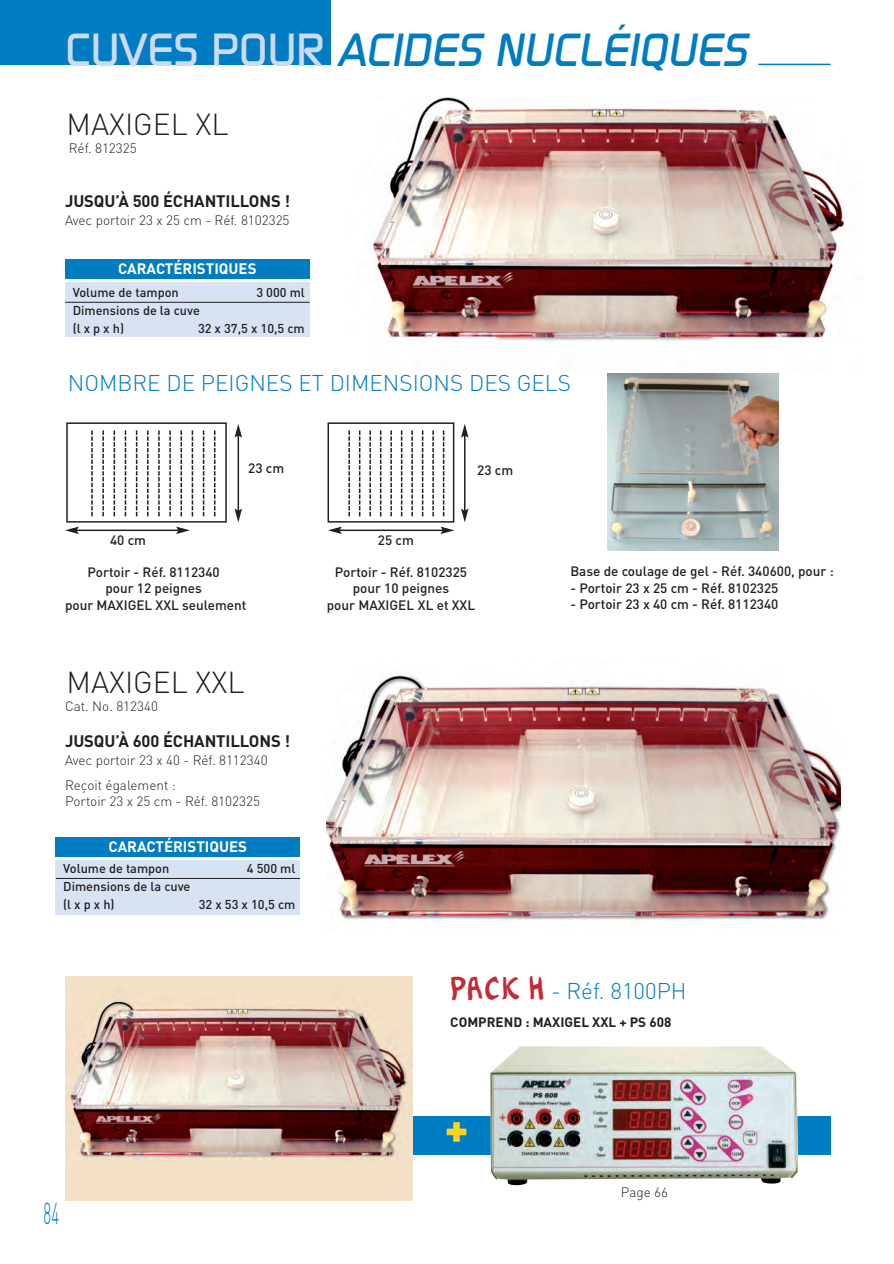
<style>
.page{position:relative;width:894px;height:1264px;background:#fff}
.page>*{position:absolute;margin:0;border:0;box-sizing:border-box;transform-origin:0 0}
.t1{font:italic 500 45px "Digital";color:#007cc2}
.t2{font:900 42.6px "DIN";color:#fed41d}
.t3{font:300 30px "DIN";color:#231f20}
.t4{font:300 30px "DIN";color:#007cc2;scale:.5 1}
.t5{font:300 22.5px "DIN";color:#007cc2}
.t6{font:700 16.5px "DIN";letter-spacing:-.005em;color:#231f20}
.t7{font:700 15px "DIN";color:#fff}
.t8{font:500 13.5px "DIN";color:#231f20}
.t9{font:300 13.5px/25px "DIN";color:#231f20}
.t10{font:700 13.5px "DIN";color:#231f20}
.t11{font:500 12.75px/18px "DIN";color:#231f20}
.s1{font-style:normal;color:#ccdbef}
.s2{font-family:"Le Petit Trottin";font-weight:400;font-size:33px;color:#bf2b37}
</style>
<div class="page">
<div style="left:0;top:0;width:330px;height:65px;background:#007cc2"></div>
<hr style="left:758px;top:64px;width:72px;height:1px;background:#007cc2">
<img style="left:326px;top:674px;width:515px;height:246px">
<div style="left:410px;top:1116px;width:420px;height:38px;background:#007cc2"></div>
<img style="left:65px;top:976px;width:348px;height:224px">
<img style="left:490px;top:1046px;width:308px;height:139px">
<img style="left:373px;top:97px;width:471px;height:244px">
<img style="left:607px;top:373px;width:172px;height:178px">
<div style="left:66px;top:422px;width:161px;height:100px;border:2px solid #231f20"></div>
<hr style="left:76px;top:529px;width:103px;height:2px;background:#231f20">
<svg style="left:65px;top:526px;width:14px;height:8px"></svg>
<svg style="left:176px;top:526px;width:14px;height:8px"></svg>
<hr style="left:237px;top:435px;width:2px;height:76px;background:#231f20">
<svg style="left:234px;top:424px;width:8px;height:14px"></svg>
<svg style="left:234px;top:508px;width:8px;height:14px"></svg>
<svg style="left:214px;top:430px;width:1px;height:86px"></svg>
<svg style="left:203px;top:430px;width:1px;height:86px"></svg>
<svg style="left:192px;top:430px;width:1px;height:86px"></svg>
<svg style="left:180px;top:430px;width:2px;height:86px"></svg>
<svg style="left:169px;top:430px;width:2px;height:86px"></svg>
<svg style="left:158px;top:430px;width:2px;height:86px"></svg>
<svg style="left:147px;top:430px;width:1px;height:86px"></svg>
<svg style="left:136px;top:430px;width:1px;height:86px"></svg>
<svg style="left:125px;top:430px;width:1px;height:86px"></svg>
<svg style="left:114px;top:430px;width:1px;height:86px"></svg>
<svg style="left:102px;top:430px;width:2px;height:86px"></svg>
<svg style="left:91px;top:430px;width:2px;height:86px"></svg>
<hr style="left:464px;top:435px;width:1px;height:76px;background:#231f20">
<svg style="left:461px;top:424px;width:7px;height:14px"></svg>
<svg style="left:461px;top:508px;width:7px;height:14px"></svg>
<div style="left:327px;top:422px;width:127px;height:100px;border:2px solid #231f20"></div>
<hr style="left:339px;top:529px;width:104px;height:2px;background:#231f20">
<svg style="left:328px;top:526px;width:14px;height:8px"></svg>
<svg style="left:440px;top:526px;width:14px;height:8px"></svg>
<svg style="left:443px;top:430px;width:1px;height:86px"></svg>
<svg style="left:432px;top:430px;width:2px;height:86px"></svg>
<svg style="left:422px;top:430px;width:1px;height:86px"></svg>
<svg style="left:411px;top:430px;width:2px;height:86px"></svg>
<svg style="left:401px;top:430px;width:1px;height:86px"></svg>
<svg style="left:390px;top:430px;width:2px;height:86px"></svg>
<svg style="left:380px;top:430px;width:1px;height:86px"></svg>
<svg style="left:369px;top:430px;width:2px;height:86px"></svg>
<svg style="left:359px;top:430px;width:1px;height:86px"></svg>
<svg style="left:348px;top:430px;width:2px;height:86px"></svg>
<div style="left:65px;top:282px;width:244px;height:55px;background:#d7e3f3"></div>
<hr style="left:65px;top:302px;width:244px;height:1px;background:#231f20">
<div style="left:65px;top:260px;width:244px;height:19px;background:#007cc2"></div>
<div style="left:56px;top:860px;width:244px;height:55px;background:#d7e3f3"></div>
<hr style="left:56px;top:878px;width:244px;height:1px;background:#231f20">
<div style="left:56px;top:838px;width:244px;height:19px;background:#007cc2"></div>
<h1 class="t1" style="left:65px;top:24px;width:683px"><span class="s1">CUVES POUR</span> ACIDES NUCLÉIQUES</h1>
<h3 class="t3" style="left:66px;top:107px;width:164px">MAXIGEL XL</h3>
<p class="t9" style="left:69px;top:136px;width:69px">Réf. 812325</p>
<p class="t6" style="left:65px;top:191px;width:227px">JUSQU’À 500 ÉCHANTILLONS !</p>
<p class="t9" style="left:65px;top:208px;width:226px">Avec portoir 23 x 25 cm - Réf. 8102325</p>
<p class="t7" style="left:118px;top:260px;width:140px">CARACTÉRISTIQUES</p>
<p class="t11" style="left:73px;top:283px;width:108px">Volume de tampon</p>
<p class="t11" style="left:256px;top:283px;width:50px">3 000 ml</p>
<p class="t11" style="left:73px;top:301px;width:129px">Dimensions de la cuve (l x p x h)</p>
<p class="t11" style="left:198px;top:319px;width:108px">32 x 37,5 x 10,5 cm</p>
<h3 class="t5" style="left:68px;top:370px;width:505px">NOMBRE DE PEIGNES ET DIMENSIONS DES GELS</h3>
<p class="t8" style="left:110px;top:532px;width:38px">40 cm</p>
<p class="t8" style="left:248px;top:461px;width:38px">23 cm</p>
<p class="t8" style="left:477px;top:462px;width:38px">23 cm</p>
<p class="t8" style="left:378px;top:532px;width:38px">25 cm</p>
<p class="t8" style="left:88px;top:564px;width:134px">Portoir - Réf. 8112340</p>
<p class="t8" style="left:335px;top:564px;width:134px">Portoir - Réf. 8102325</p>
<p class="t8" style="left:105px;top:581px;width:98px">pour 12 peignes</p>
<p class="t8" style="left:353px;top:581px;width:98px">pour 10 peignes</p>
<p class="t8" style="left:65px;top:597px;width:183px">pour MAXIGEL XXL seulement</p>
<p class="t8" style="left:327px;top:597px;width:150px">pour MAXIGEL XL et XXL</p>
<h3 class="t3" style="left:66px;top:665px;width:180px">MAXIGEL XXL</h3>
<p class="t9" style="left:65px;top:694px;width:94px">Cat. No. 812340</p>
<p class="t6" style="left:65px;top:731px;width:227px">JUSQU’À 600 ÉCHANTILLONS !</p>
<p class="t9" style="left:65px;top:748px;width:204px">Avec portoir 23 x 40 - Réf. 8112340<br>Reçoit également :</p>
<p class="t9" style="left:65px;top:789px;width:196px">Portoir 23 x 25 cm - Réf. 8102325</p>
<p class="t7" style="left:109px;top:838px;width:140px">CARACTÉRISTIQUES</p>
<p class="t11" style="left:63px;top:859px;width:108px">Volume de tampon</p>
<p class="t11" style="left:247px;top:859px;width:50px">4 500 ml</p>
<p class="t11" style="left:63px;top:877px;width:129px">Dimensions de la cuve (l x p x h)</p>
<p class="t11" style="left:199px;top:895px;width:98px">32 x 53 x 10,5 cm</p>
<p class="t8" style="left:570px;top:564px;width:265px">Base de coulage de gel - Réf. 340600, pour :</p>
<p class="t8" style="left:570px;top:580px;width:210px">- Portoir 23 x 25 cm - Réf. 8102325</p>
<p class="t8" style="left:570px;top:597px;width:210px">- Portoir 23 x 40 cm - Réf. 8112340</p>
<h3 class="t5" style="left:449px;top:978px;width:239px"><span class="s2">PACK H</span> - Réf. 8100PH</h3>
<p class="t10" style="left:450px;top:1014px;width:222px">COMPREND : MAXIGEL XXL + PS 608</p>
<h3 class="t4" style="left:44px;top:1195px;width:32px">84</h3>
<h2 class="t2" style="left:445px;top:1104px;width:25px">+</h2>
<p class="t9" style="left:621px;top:1180px;width:49px">Page 66</p>
</div>
